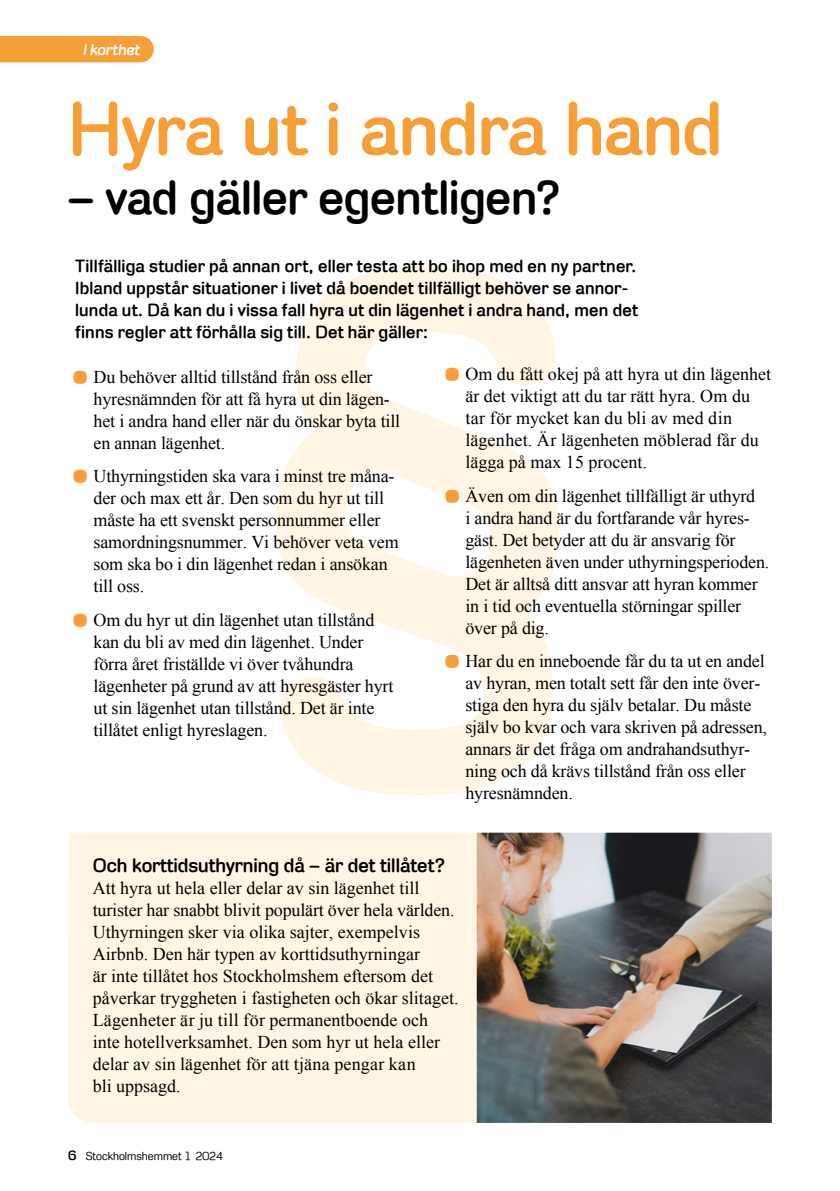
<style>
.page{position:relative;width:840px;height:1191px;background:#fff}
.page>*{position:absolute;margin:0;border:0;box-sizing:border-box;transform-origin:0 0}
.t1{font:700 76px "Stockholm Runt";letter-spacing:-.005em;color:#f69f37}
.t2{font:700 49.2px "Stockholm Runt";letter-spacing:-.01em;color:#000}
.t3{font:700 20px "Stockholm Runt";color:#000}
.t4{font:18px/22px "Times New Roman";letter-spacing:-.01em;color:#000}
.t5{font:700 18px/22px "Stockholm Runt";letter-spacing:.01em;color:#000}
.t6{font:italic 700 16px "Stockholm Runt";letter-spacing:-.005em;color:#fff}
.t7{font:12px "Stockholm Runt";color:#000}
.s1{font-family:"Stockholm Runt";font-weight:700;font-size:40px;color:#f69f37}
.s2{font-weight:700;font-size:14px}
</style>
<div class="page">
<svg style="left:276px;top:267px;width:282px;height:528px;fill:#fff5e4"></svg>
<div style="left:68px;top:833px;width:408px;height:290px;background:#fff5e4"></div>
<img style="left:476px;top:832px;width:295px;height:291px">
<div style="left:0;top:36px;width:154px;height:26px;background:#f69f37"></div>
<p class="t6" style="left:83px;top:41px;width:58px">I korthet</p>
<h1 class="t1" style="left:68px;top:85px;width:655px">Hyra ut i andra hand</h1>
<h2 class="t2" style="left:68px;top:169px;width:495px">– vad gäller egentligen?</h2>
<p class="t5" style="left:75px;top:255px;width:564px">Tillfälliga studier på annan ort, eller testa att bo ihop med en ny partner.<br>Ibland uppstår situationer i livet då boendet tillfälligt behöver se annor&shy;lunda ut. Då kan du i vissa fall hyra ut din lägenhet i andra hand, men det finns regler att förhålla sig till. Det här gäller:</p>
<p class="t4" style="left:94px;top:366px;width:308px;text-indent:-23px"><span class="s1">•</span> Du behöver alltid tillstånd från oss eller hyresnämnden för att få hyra ut din lägen&shy;het i andra hand eller när du önskar byta till en annan lägenhet.</p>
<p class="t4" style="left:94px;top:465px;width:306px;text-indent:-23px"><span class="s1">•</span> Uthyrningstiden ska vara i minst tre måna&shy;der och max ett år. Den som du hyr ut till måste ha ett svenskt personnummer eller samordningsnummer. Vi behöver veta vem som ska bo i din lägenhet redan i ansökan till oss.</p>
<p class="t4" style="left:94px;top:608px;width:301px;text-indent:-23px"><span class="s1">•</span> Om du hyr ut din lägenhet utan tillstånd kan du bli av med din lägenhet. Under förra året friställde vi över tvåhundra lägenheter på grund av att hyresgäster hyrt ut sin lägenhet utan tillstånd. Det är inte tillåtet enligt hyreslagen.</p>
<p class="t4" style="left:465px;top:363px;width:307px;text-indent:-23px"><span class="s1">•</span> Om du fått okej på att hyra ut din lägenhet är det viktigt att du tar rätt hyra. Om du tar för mycket kan du bli av med din lägenhet. Är lägenheten möblerad får du lägga på max 15 procent.</p>
<p class="t4" style="left:465px;top:484px;width:305px;text-indent:-23px"><span class="s1">•</span> Även om din lägenhet tillfälligt är uthyrd<br>i andra hand är du fortfarande vår hyres&shy;gäst. Det betyder att du är ansvarig för lägenheten även under uthyrningsperioden.<br>Det är alltså ditt ansvar att hyran kommer in i tid och eventuella störningar spiller över på dig.</p>
<p class="t4" style="left:465px;top:649px;width:303px;text-indent:-23px"><span class="s1">•</span> Har du en inneboende får du ta ut en andel av hyran, men totalt sett får den inte över&shy;stiga den hyra du själv betalar. Du måste själv bo kvar och vara skriven på adressen, annars är det fråga om andrahandsuthyr&shy;ning och då krävs tillstånd från oss eller hyresnämnden.</p>
<p class="t3" style="left:93px;top:853px;width:354px">Och korttidsuthyrning då – är det tillåtet?</p>
<p class="t4" style="left:93px;top:877px;width:367px">Att hyra ut hela eller delar av sin lägenhet till turister har snabbt blivit populärt över hela världen.<br>Uthyrningen sker via olika sajter, exempelvis Airbnb. Den här typen av korttidsuthyrningar<br>är inte tillåtet hos Stockholmshem eftersom det påverkar tryggheten i fastigheten och ökar slitaget.<br>Lägenheter är ju till för permanentboende och inte hotellverksamhet. Den som hyr ut hela eller delar av sin lägenhet för att tjäna pengar kan<br>bli uppsagd.</p>
<p class="t7" style="left:68px;top:1148px;width:156px"><span class="s2">6</span> Stockholmshemmet 1 2024</p>
</div>
